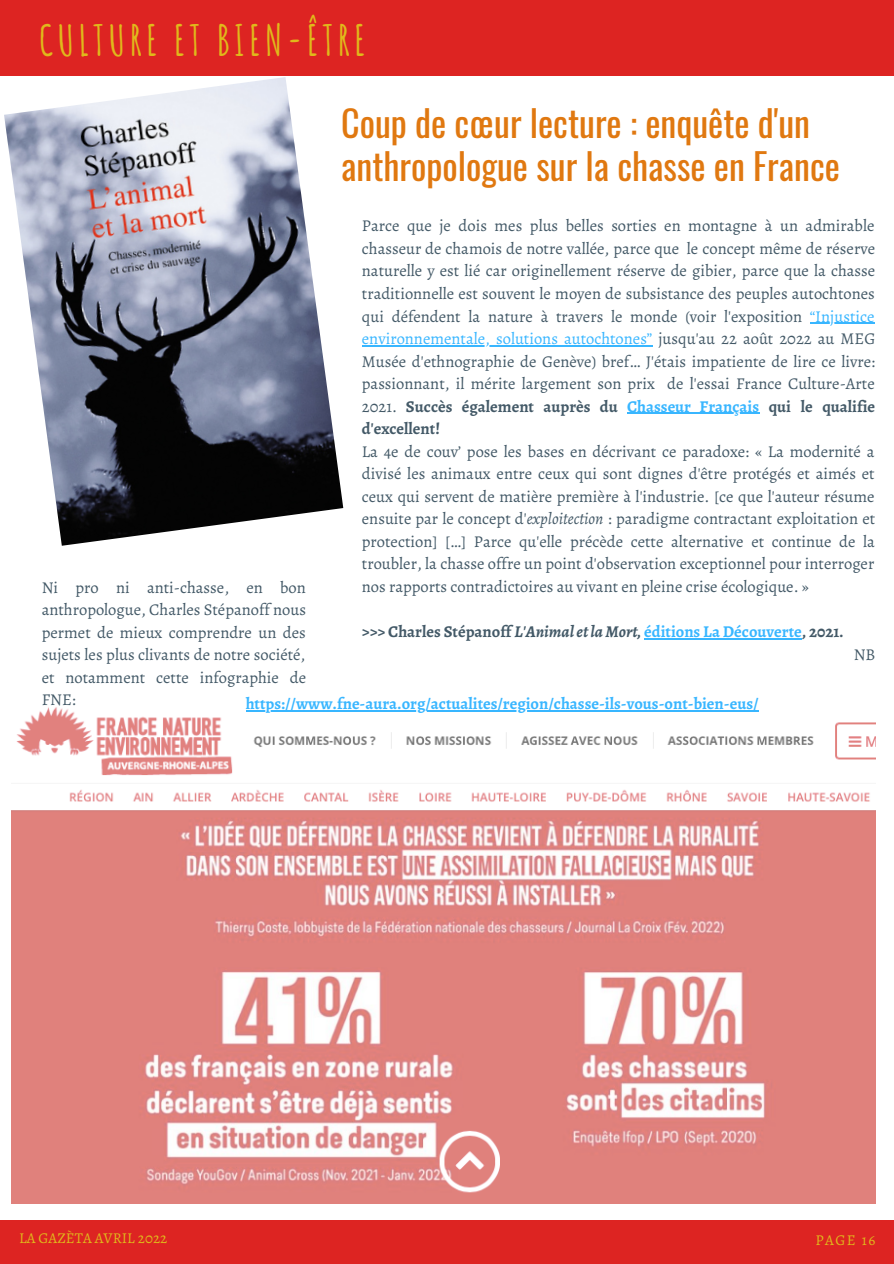
<style>
.page{position:relative;width:894px;height:1264px;background:#fff}
.page>*{position:absolute;margin:0;border:0;box-sizing:border-box;transform-origin:0 0}
.t1{font:700 42px "Amatic SC";letter-spacing:.1em;color:#e0b91b}
.t2{font:36px/42.8px "Oswald";color:#e07810}
.t3{font:16.5px/22.5px "Alegreya";color:#435967;text-align:justify}
.t4{font:700 16.5px "Alegreya";color:#38b6ff}
.t5{font:700 16.5px "Alegreya";color:#435967}
.t6{font:15px "Alegreya";color:#e0b91b}
.s1{color:#38b6ff}
.s2{font-weight:700}
.s3{font-weight:700;color:#38b6ff}
.s4{font-style:italic}
</style>
<div class="page">
<div style="left:0;top:0;width:893px;height:76px;background:#dd2422"></div>
<div style="left:0;top:1220px;width:893px;height:43px;background:#dd2422"></div>
<img style="left:4px;top:77px;width:339px;height:468px">
<img style="left:11px;top:707px;width:864px;height:496px">
<hr style="left:809px;top:323px;width:65px;height:1px;background:#38b6ff">
<hr style="left:362px;top:345px;width:290px;height:1px;background:#38b6ff">
<hr style="left:627px;top:413px;width:131px;height:1px;background:#38b6ff">
<hr style="left:644px;top:638px;width:157px;height:1px;background:#38b6ff">
<hr style="left:245px;top:710px;width:513px;height:1px;background:#38b6ff">
<p class="t1" style="left:39px;top:14px;width:328px">CULTURE ET BIEN-ÊTRE</p>
<p class="t2" style="left:341px;top:100px;width:500px">Coup de cœur lecture : enquête d'un anthropologue sur la chasse en France</p>
<p class="t3" style="left:362px;top:215px;width:515px">Parce que je dois mes plus belles sorties en montagne à un admirable chasseur de chamois de notre vallée, parce que le concept même de réserve naturelle y est lié car originellement réserve de gibier, parce que la chasse traditionnelle est souvent le moyen de subsistance des peuples autochtones qui défendent la nature à travers le monde (voir l'exposition <span class="s1">“Injustice environnementale, solutions autochtones”</span> jusqu'au 22 août 2022 au MEG Musée d'ethnographie de Genève) bref… J'étais impatiente de lire ce livre: passionnant, il mérite largement son prix de l'essai France Culture-Arte 2021. <span class="s2">Succès également auprès du</span> <span class="s3">Chasseur Français</span> <span class="s2">qui le qualifie d'excellent!</span></p>
<p class="t3" style="left:362px;top:440px;width:515px">La 4e de couv’ pose les bases en décrivant ce paradoxe: « La modernité a divisé les animaux entre ceux qui sont dignes d'être protégés et aimés et ceux qui servent de matière première à l'industrie. [ce que l'auteur résume ensuite par le concept d'<span class="s4">exploitection</span> : paradigme contractant exploitation et protection] […] Parce qu'elle précède cette alternative et continue de la troubler, la chasse offre un point d'observation exceptionnel pour interroger nos rapports contradictoires au vivant en pleine crise écologique. »</p>
<p class="t5" style="left:362px;top:620px;width:483px">&gt;&gt;&gt; Charles Stépanoff <span class="s4">L'Animaletla Mort,</span> <span class="s1">éditions La Découverte</span>, 2021.</p>
<p class="t3" style="left:853px;top:642px;width:23px">NB</p>
<p class="t3" style="left:42px;top:576px;width:266px">Ni pro ni anti-chasse, en bon anthropologue, Charles Stépanoff nous permet de mieux comprendre un des sujets les plus clivants de notre société, et notamment cette infographie de FNE:</p>
<p class="t4" style="left:245px;top:692px;width:514px">https://www.fne-aura.org/actualites/region/chasse-ils-vous-ont-bien-eus/</p>
<p class="t6" style="left:19px;top:1227px;width:149px">LA GAZÈTA AVRIL 2022</p>
<p class="t6" style="left:815px;top:1229px;width:61px">PAGE 16</p>
</div>
